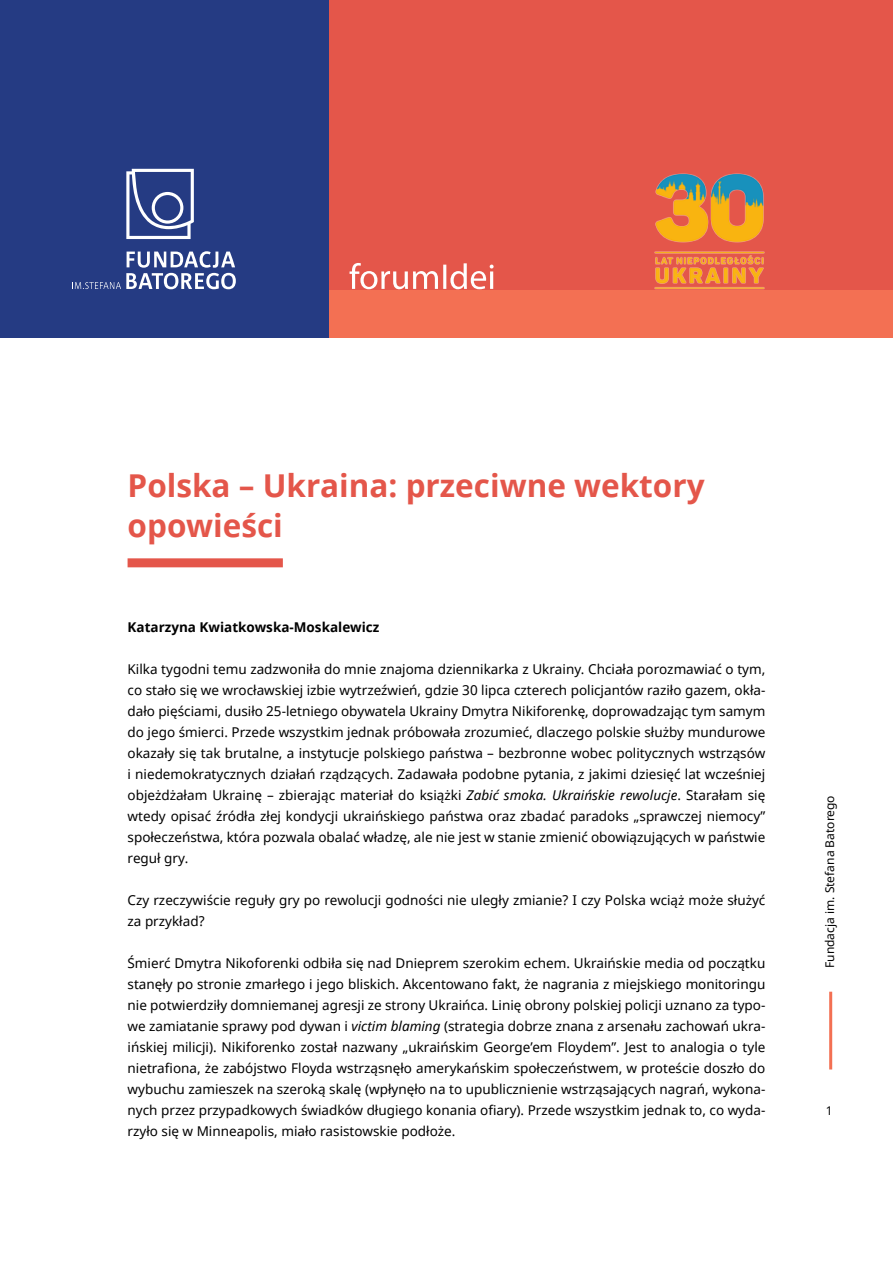
<style>
.page{position:relative;width:893px;height:1263px;background:#fff}
.page>*{position:absolute;margin:0;border:0;box-sizing:border-box;transform-origin:0 0}
.t1{font:700 31.5px/40.5px "Noto Sans";color:#e4564a}
.t2{font:13.5px/21px "Noto Sans";color:#000;text-align:justify}
.t3{font:700 13.5px "Noto Sans";color:#000}
.t4{font:12px "Noto Sans";color:#000}
.s1{font-style:italic}
</style>
<div class="page">
<hr style="left:829px;top:992px;width:3px;height:77px;background:#f37053">
<div style="left:0;top:195px;width:893px;height:143px;background:#f37053"></div>
<div style="left:0;top:0;width:893px;height:289px;background:#e4564a"></div>
<div style="left:128px;top:558px;width:155px;height:9px;background:#e4564a"></div>
<div style="left:0;top:0;width:328px;height:338px;background:#253b83"></div>
<svg style="left:72px;top:251px;width:164px;height:38px"></svg>
<svg style="left:126px;top:169px;width:68px;height:70px"></svg>
<svg style="left:350px;top:263px;width:144px;height:26px"></svg>
<img style="left:627px;top:173px;width:166px;height:117px">
<h1 class="t1" style="left:128px;top:464px;width:579px">Polska – Ukraina: przeciwne wektory opowieści</h1>
<p class="t3" style="left:128px;top:617px;width:253px">Katarzyna Kwiatkowska-Moskalewicz</p>
<p class="t2" style="left:128px;top:658px;width:639px">Kilka tygodni temu zadzwoniła do mnie znajoma dziennikarka z Ukrainy. Chciała porozmawiać o tym, co stało się we wrocławskiej izbie wytrzeźwień, gdzie 30 lipca czterech policjantów raziło gazem, okła&shy;dało pięściami, dusiło 25-letniego obywatela Ukrainy Dmytra Nikiforenkę, doprowadzając tym samym do jego śmierci. Przede wszystkim jednak próbowała zrozumieć, dlaczego polskie służby mundurowe okazały się tak brutalne, a instytucje polskiego państwa – bezbronne wobec politycznych wstrząsów i niedemokratycznych działań rządzących. Zadawała podobne pytania, z jakimi dziesięć lat wcześniej objeżdżałam Ukrainę – zbierając materiał do książki <span class="s1">Zabić smoka. Ukraińskie rewolucje</span>. Starałam się wtedy opisać źródła złej kondycji ukraińskiego państwa oraz zbadać paradoks „sprawczej niemocy” społeczeństwa, która pozwala obalać władzę, ale nie jest w stanie zmienić obowiązujących w państwie reguł gry.</p>
<p class="t2" style="left:128px;top:889px;width:639px">Czy rzeczywiście reguły gry po rewolucji godności nie uległy zmianie? I czy Polska wciąż może służyć za przykład?</p>
<p class="t2" style="left:128px;top:952px;width:639px">Śmierć Dmytra Nikoforenki odbiła się nad Dnieprem szerokim echem. Ukraińskie media od początku stanęły po stronie zmarłego i jego bliskich. Akcentowano fakt, że nagrania z miejskiego monitoringu nie potwierdziły domniemanej agresji ze strony Ukraińca. Linię obrony polskiej policji uznano za typo&shy;we zamiatanie sprawy pod dywan i <span class="s1">victim blaming</span> (strategia dobrze znana z arsenału zachowań ukra&shy;ińskiej milicji). Nikiforenko został nazwany „ukraińskim George’em Floydem”. Jest to analogia o tyle nietrafiona, że zabójstwo Floyda wstrząsnęło amerykańskim społeczeństwem, w proteście doszło do wybuchu zamieszek na szeroką skalę (wpłynęło na to upublicznienie wstrząsających nagrań, wykona&shy;nych przez przypadkowych świadków długiego konania ofiary). Przede wszystkim jednak to, co wyda&shy;rzyło się w Minneapolis, miało rasistowskie podłoże.</p>
<p class="t4" style="left:821px;top:968px;width:174px;rotate:-90deg">Fundacja im. Stefana Batorego</p>
<p class="t4" style="left:826px;top:1102px;width:8px">1</p>
</div>
